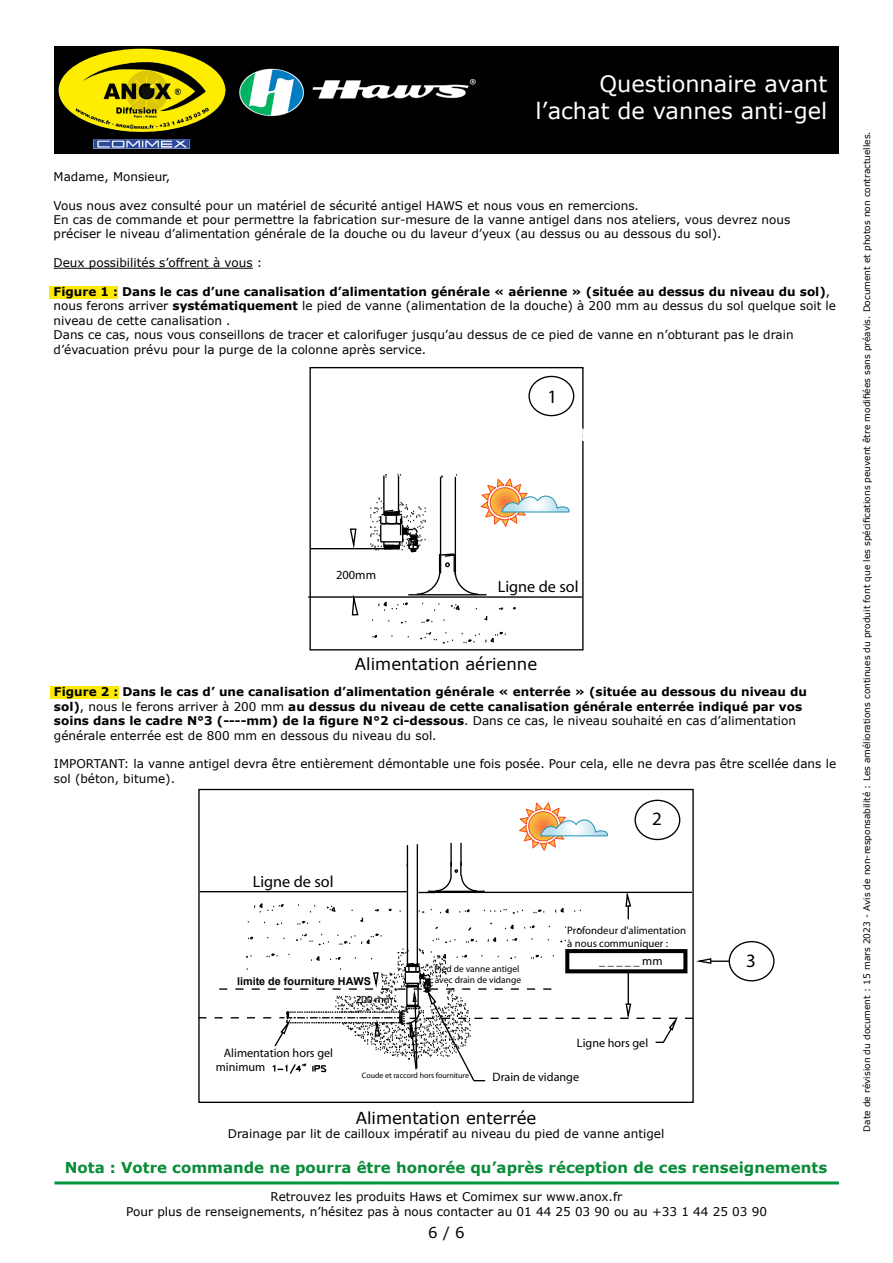
<style>
.page{position:relative;width:893px;height:1263px;background:#fff}
.page>*{position:absolute;margin:0;border:0;box-sizing:border-box;transform-origin:0 0}
.t1{font:22.5px "Verdana";color:#fff}
.t2{font:18.9px "Myriad";color:#000}
.t3{font:16.5px "Verdana";color:#000}
.t4{font:16.2px "Myriad";color:#000}
.t5{font:700 15px "Verdana";color:#098c38}
.t6{font:15px "Verdana";color:#020203}
.t7{font:12.45px "Myriad";color:#000}
.t8{font:12.15px/14.9px "Myriad";color:#000}
.t9{font:12px/14.4px "Verdana";color:#000}
.t10{font:700 12px/14.4px "Verdana";color:#000}
.t11{font:10.8px/12.9px "Myriad";color:#000}
.t12{font:700 10.8px "Arial";color:#000}
.t13{font:9.45px/11.4px "Myriad";color:#000}
.t14{font:9px "Verdana";color:#000}
.t15{font:7.95px "Myriad";color:#000}
.s1{font-weight:700}
.s2{font-weight:400}
</style>
<div class="page">
<hr style="left:54px;top:1181px;width:785px;height:3px;background:#009640">
<div style="left:50px;top:686px;width:68px;height:12px;background:#fce904"></div>
<div style="left:50px;top:286px;width:68px;height:12px;background:#fce904"></div>
<hr style="left:54px;top:268px;width:199px;height:1px;background:#000">
<hr style="left:308px;top:596px;width:274px;height:2px;background:#000">
<hr style="left:311px;top:548px;width:82px;height:1px;background:#000">
<svg style="left:349px;top:528px;width:8px;height:22px"></svg>
<div style="left:309px;top:367px;width:275px;height:283px;border:1px solid #000"></div>
<div style="left:528px;top:376px;width:46px;height:40px;border:1px solid #000;border-radius:50%"></div>
<svg style="left:370px;top:474px;width:201px;height:170px"></svg>
<svg style="left:351px;top:594px;width:8px;height:22px"></svg>
<hr style="left:417px;top:844px;width:1px;height:123px;background:#000">
<hr style="left:407px;top:845px;width:1px;height:121px;background:#000">
<div style="left:634px;top:800px;width:46px;height:40px;border:1px solid #000;border-radius:50%"></div>
<svg style="left:519px;top:802px;width:89px;height:49px"></svg>
<div style="left:729px;top:941px;width:45px;height:40px;border:1px solid #000;border-radius:50%"></div>
<hr style="left:460px;top:843px;width:2px;height:23px;background:#000">
<hr style="left:450px;top:843px;width:2px;height:23px;background:#000">
<svg style="left:198px;top:862px;width:531px;height:220px"></svg>
<div style="left:54px;top:46px;width:784px;height:107px;background:#000"></div>
<img style="left:239px;top:68px;width:237px;height:49px">
<img style="left:58px;top:49px;width:168px;height:100px">
<h2 class="t1" style="left:600px;top:68px;width:229px">Questionnaire avant</h2>
<h2 class="t1" style="left:535px;top:95px;width:293px">l’achat de vannes anti-gel</h2>
<h4 class="t9" style="left:54px;top:169px;width:118px">Madame, Monsieur,</h4>
<h4 class="t9" style="left:54px;top:198px;width:587px">Vous nous avez consulté pour un matériel de sécurité antigel HAWS et nous vous en remercions.</h4>
<h4 class="t9" style="left:54px;top:212px;width:738px">En cas de commande et pour permettre la fabrication sur-mesure de la vanne antigel dans nos ateliers, vous devrez nous</h4>
<h4 class="t9" style="left:54px;top:227px;width:669px">préciser le niveau d’alimentation générale de la douche ou du laveur d’yeux (au dessus ou au dessous du sol).</h4>
<h4 class="t9" style="left:54px;top:255px;width:210px">Deux possibilités s’offrent à vous :</h4>
<h4 class="t9" style="left:54px;top:284px;width:784px"><span class="s1">Figure 1 : Dans le cas d’une canalisation d’alimentation générale « aérienne » (située au dessus du niveau du sol)</span>, nous ferons arriver <span class="s1">systématiquement</span> le pied de vanne (alimentation de la douche) à 200 mm au dessus du sol quelque soit le niveau de cette canalisation .</h4>
<h4 class="t9" style="left:54px;top:327px;width:742px">Dans ce cas, nous vous conseillons de tracer et calorifuger jusqu’au dessus de ce pied de vanne en n’obturant pas le drain</h4>
<h4 class="t9" style="left:54px;top:342px;width:374px">d’évacuation prévu pour la purge de la colonne après service.</h4>
<p class="t7" style="left:336px;top:568px;width:41px">200mm</p>
<p class="t2" style="left:547px;top:387px;width:11px">1</p>
<p class="t4" style="left:498px;top:579px;width:82px">Ligne de sol</p>
<h3 class="t3" style="left:355px;top:652px;width:184px">Alimentation aérienne</h3>
<h4 class="t10" style="left:54px;top:684px;width:755px">Figure 2 : Dans le cas d’ une canalisation d’alimentation générale « enterrée » (située au dessous du niveau du sol)<span class="s2">, nous le ferons arriver à 200 mm</span> au dessus du niveau de cette canalisation générale enterrée indiqué par vos soins dans le cadre N°3 (----mm) de la figure N°2 ci-dessous<span class="s2">. Dans ce cas, le niveau souhaité en cas d’alimentation</span></h4>
<h4 class="t9" style="left:54px;top:728px;width:384px">générale enterrée est de 800 mm en dessous du niveau du sol.</h4>
<h4 class="t9" style="left:54px;top:757px;width:784px">IMPORTANT: la vanne antigel devra être entièrement démontable une fois posée. Pour cela, elle ne devra pas être scellée dans le sol (béton, bitume).</h4>
<p class="t8" style="left:642px;top:692px;width:119px;text-indent:8px">Alimentation hors gel minimum</p>
<p class="t4" style="left:253px;top:873px;width:82px">Ligne de sol</p>
<p class="t12" style="left:237px;top:974px;width:135px">limite de fourniture HAWS</p>
<p class="t13" style="left:435px;top:963px;width:88px">Pied de vanne antigel avec drain de vidange</p>
<p class="t11" style="left:356px;top:994px;width:38px">200 mm</p>
<p class="t2" style="left:652px;top:810px;width:11px">2</p>
<p class="t11" style="left:567px;top:924px;width:120px">Profondeur d'alimentation à nous communiquer :</p>
<p class="t8" style="left:599px;top:954px;width:65px">_ _ _ _ _ mm</p>
<p class="t2" style="left:746px;top:951px;width:11px">3</p>
<p class="t8" style="left:216px;top:1046px;width:119px;text-indent:8px">Alimentation hors gel minimum</p>
<p class="t15" style="left:362px;top:1071px;width:109px">Coude et raccord hors fourniture</p>
<p class="t8" style="left:577px;top:1035px;width:73px">Ligne hors gel</p>
<p class="t8" style="left:493px;top:1070px;width:88px">Drain de vidange</p>
<h3 class="t3" style="left:356px;top:1107px;width:182px">Alimentation enterrée</h3>
<h3 class="t9" style="left:228px;top:1127px;width:438px">Drainage par lit de cailloux impératif au niveau du pied de vanne antigel</h3>
<h3 class="t5" style="left:65px;top:1157px;width:764px">Nota : Votre commande ne pourra être honorée qu’après réception de ces renseignements</h3>
<p class="t9" style="left:126px;top:1190px;width:642px;text-align:center">Retrouvez les produits Haws et Comimex sur www.anox.fr<br>Pour plus de renseignements, n’hésitez pas à nous contacter au 01 44 25 03 90 ou au +33 1 44 25 03 90</p>
<p class="t6" style="left:428px;top:1222px;width:38px">6 / 6</p>
<p class="t14" style="left:861px;top:1131px;width:1002px;rotate:-90deg">Date de révision du document : 15 mars 2023 - Avis de non-responsabilité : Les améliorations continues du produit font que les spécifications peuvent être modifiées sans préavis. Document et photos non contractuelles.</p>
<p class="t13" style="left:860px;top:610px;width:31px">Pied de</p>
</div>
